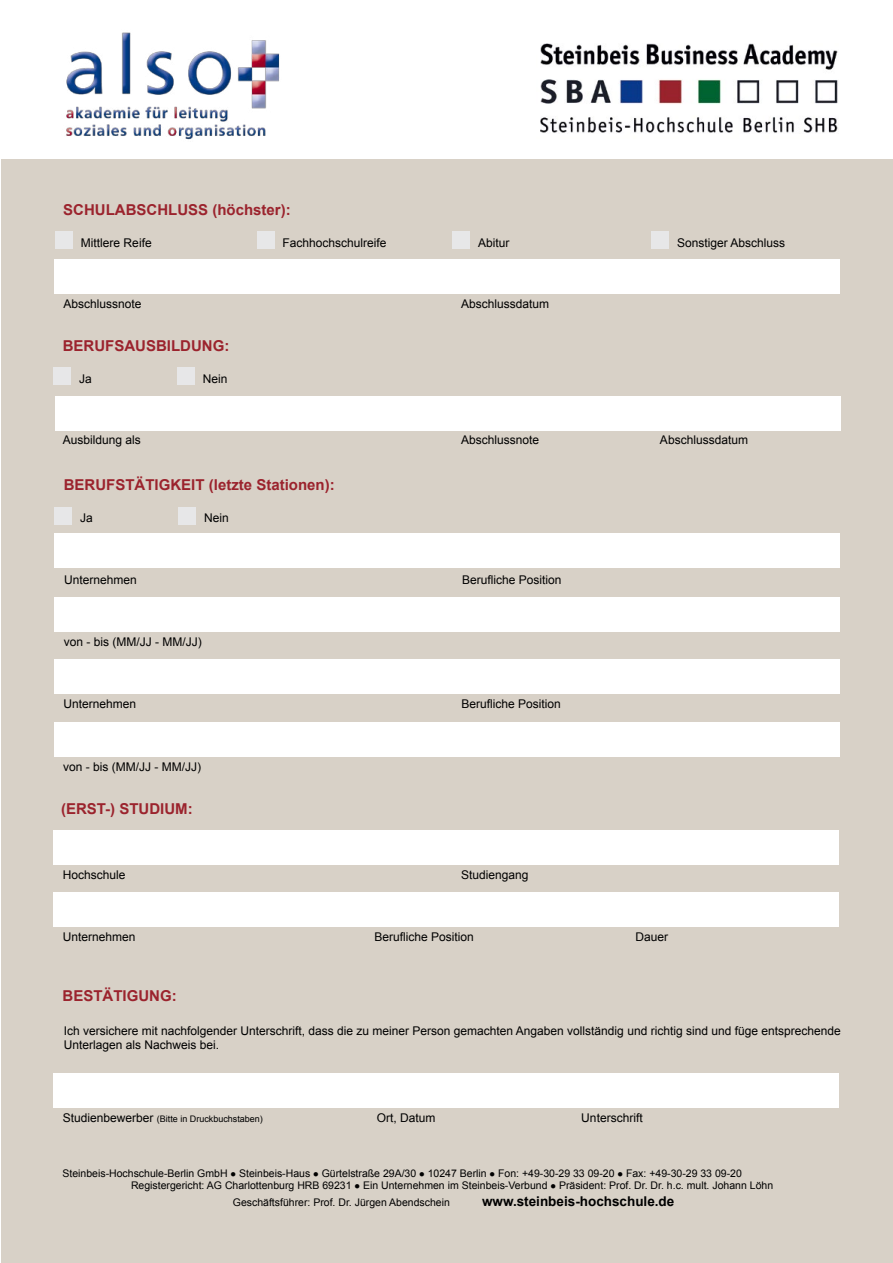
<style>
.page{position:relative;width:893px;height:1263px;background:#fff}
.page>*{position:absolute;margin:0;border:0;box-sizing:border-box;transform-origin:0 0}
.t1{font:700 15px "Arial";color:#9b232d}
.t2{font:700 13.5px "Arial";color:#000}
.t3{font:12px/14.4px "Arial";color:#000}
.t4{font:10.5px/12.6px "Arial";color:#000}
.t5{font:9px "Arial";color:#000}
.s1{font-size:12px}
</style>
<div class="page">
<div style="left:2px;top:159px;width:891px;height:1104px;background:#d8d1c7"></div>
<div style="left:54px;top:259px;width:785px;height:34px;background:#fff"></div>
<div style="left:55px;top:232px;width:17px;height:17px;background:#e7e7e8"></div>
<div style="left:257px;top:232px;width:17px;height:17px;background:#e7e7e8"></div>
<div style="left:453px;top:232px;width:17px;height:17px;background:#e7e7e8"></div>
<div style="left:651px;top:232px;width:17px;height:17px;background:#e7e7e8"></div>
<div style="left:55px;top:396px;width:785px;height:34px;background:#fff"></div>
<div style="left:54px;top:368px;width:17px;height:17px;background:#e7e7e8"></div>
<div style="left:177px;top:368px;width:17px;height:17px;background:#e7e7e8"></div>
<div style="left:55px;top:534px;width:785px;height:34px;background:#fff"></div>
<div style="left:55px;top:507px;width:17px;height:17px;background:#e7e7e8"></div>
<div style="left:179px;top:507px;width:17px;height:17px;background:#e7e7e8"></div>
<div style="left:54px;top:598px;width:786px;height:34px;background:#fff"></div>
<div style="left:54px;top:831px;width:785px;height:34px;background:#fff"></div>
<div style="left:54px;top:892px;width:785px;height:34px;background:#fff"></div>
<div style="left:54px;top:1073px;width:785px;height:34px;background:#fff"></div>
<div style="left:54px;top:659px;width:785px;height:34px;background:#fff"></div>
<div style="left:54px;top:722px;width:785px;height:34px;background:#fff"></div>
<img style="left:66px;top:32px;width:214px;height:108px">
<img style="left:540px;top:43px;width:298px;height:90px">
<p class="t1" style="left:63px;top:199px;width:229px">SCHULABSCHLUSS (höchster):</p>
<p class="t3" style="left:81px;top:235px;width:72px">Mittlere Reife</p>
<p class="t3" style="left:283px;top:235px;width:106px">Fachhochschulreife</p>
<p class="t3" style="left:478px;top:235px;width:33px">Abitur</p>
<p class="t3" style="left:677px;top:235px;width:110px">Sonstiger Abschluss</p>
<p class="t3" style="left:63px;top:297px;width:80px">Abschlussnote</p>
<p class="t1" style="left:63px;top:335px;width:168px">BERUFSAUSBILDUNG:</p>
<p class="t3" style="left:79px;top:371px;width:14px">Ja</p>
<p class="t3" style="left:203px;top:371px;width:26px">Nein</p>
<p class="t3" style="left:63px;top:433px;width:80px">Ausbildung als</p>
<p class="t1" style="left:64px;top:474px;width:272px">BERUFSTÄTIGKEIT (letzte Stationen):</p>
<p class="t3" style="left:80px;top:510px;width:14px">Ja</p>
<p class="t3" style="left:204px;top:510px;width:26px">Nein</p>
<p class="t3" style="left:64px;top:572px;width:74px">Unternehmen</p>
<p class="t3" style="left:64px;top:635px;width:140px">von - bis (MM/JJ - MM/JJ)</p>
<p class="t3" style="left:461px;top:297px;width:90px">Abschlussdatum</p>
<p class="t3" style="left:461px;top:433px;width:80px">Abschlussnote</p>
<p class="t3" style="left:660px;top:433px;width:90px">Abschlussdatum</p>
<p class="t3" style="left:462px;top:572px;width:101px">Berufliche Position</p>
<p class="t3" style="left:63px;top:697px;width:74px">Unternehmen</p>
<p class="t3" style="left:462px;top:697px;width:101px">Berufliche Position</p>
<p class="t3" style="left:63px;top:760px;width:140px">von - bis (MM/JJ - MM/JJ)</p>
<p class="t1" style="left:61px;top:798px;width:133px">(ERST-) STUDIUM:</p>
<p class="t3" style="left:63px;top:868px;width:64px">Hochschule</p>
<p class="t3" style="left:461px;top:868px;width:69px">Studiengang</p>
<p class="t3" style="left:63px;top:930px;width:74px">Unternehmen</p>
<p class="t3" style="left:374px;top:930px;width:101px">Berufliche Position</p>
<p class="t1" style="left:63px;top:985px;width:116px">BESTÄTIGUNG:</p>
<p class="t3" style="left:636px;top:930px;width:34px">Dauer</p>
<p class="t3" style="left:64px;top:1023px;width:778px">Ich versichere mit nachfolgender Unterschrift, dass die zu meiner Person gemachten Angaben vollständig und richtig sind und füge entsprechende<br>Unterlagen als Nachweis bei.</p>
<p class="t5" style="left:63px;top:1112px;width:202px"><span class="s1">Studienbewerber</span> (Bitte in Druckbuchstaben)</p>
<p class="t3" style="left:377px;top:1110px;width:60px">Ort, Datum</p>
<p class="t3" style="left:581px;top:1110px;width:63px">Unterschrift</p>
<p class="t4" style="left:131px;top:1167px;width:644px;text-indent:-69px">Steinbeis-Hochschule-Berlin GmbH ● Steinbeis-Haus ● Gürtelstraße 29A/30 ● 10247 Berlin ● Fon: +49-30-29 33 09-20 ● Fax: +49-30-29 33 09-20<br>Registergericht: AG Charlottenburg HRB 69231 ● Ein Unternehmen im Steinbeis-Verbund ● Präsident: Prof. Dr. Dr. h.c. mult. Johann Löhn</p>
<p class="t4" style="left:233px;top:1195px;width:219px">Geschäftsführer: Prof. Dr. Jürgen Abendschein</p>
<p class="t2" style="left:482px;top:1191px;width:194px">www.steinbeis-hochschule.de</p>
</div>
